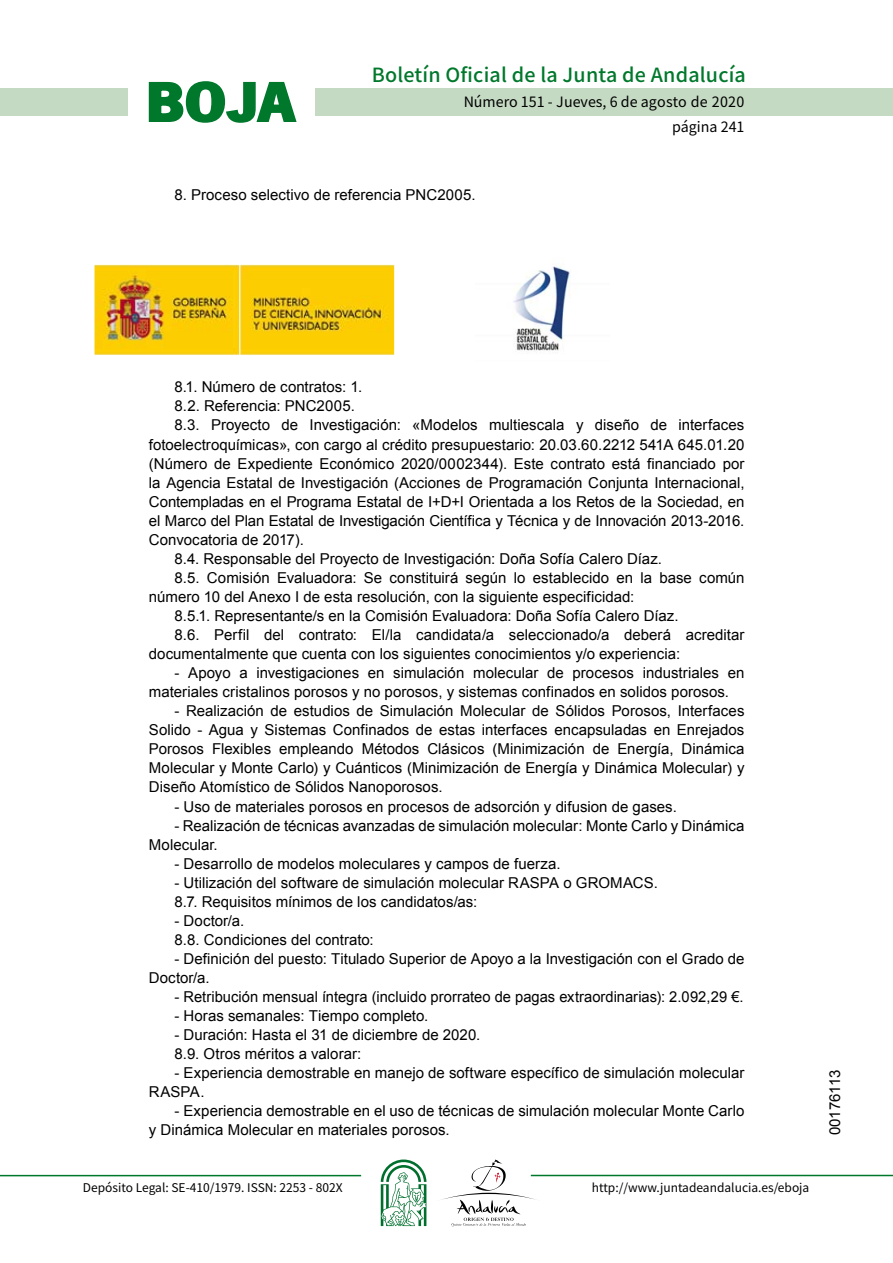
<style>
.page{position:relative;width:893px;height:1263px;background:#fff}
.page>*{position:absolute;margin:0;border:0;box-sizing:border-box;transform-origin:0 0}
.t1{font:700 57.75px "News Got T";color:#00782c;scale:1.14 1}
.t2{font:500 19.5px "Noto Sans HK";letter-spacing:.01em;color:#00782c}
.t3{font:15px/19px "Arial";color:#000}
.t4{font:14.25px/24.5px "Noto Sans HK";color:#000;text-align:right}
.t5{font:12px "Noto Sans HK";color:#000}
</style>
<div class="page">
<div style="left:315px;top:88px;width:577px;height:28px;background:#c5dac3"></div>
<div style="left:0;top:88px;width:128px;height:28px;background:#c5dac3"></div>
<hr style="left:0;top:1175px;width:361px;height:1px;background:#00782c">
<hr style="left:531px;top:1175px;width:361px;height:1px;background:#00782c">
<svg style="left:148px;top:81px;width:149px;height:42px"></svg>
<svg style="left:442px;top:1159px;width:100px;height:67px"></svg>
<svg style="left:381px;top:1160px;width:45px;height:66px"></svg>
<img style="left:94px;top:264px;width:300px;height:91px">
<img style="left:513px;top:265px;width:58px;height:86px">
<h1 class="t1" style="left:145px;top:68px;width:133px">BOJA</h1>
<h2 class="t2" style="left:372px;top:64px;width:375px">Boletín Oficial de la Junta de Andalucía</h2>
<p class="t4" style="left:463px;top:90px;width:282px">Número 151 - Jueves, 6 de agosto de 2020 página 241</p>
<p class="t3" style="left:174px;top:185px;width:303px">8. Proceso selectivo de referencia PNC2005.</p>
<p class="t3" style="left:174px;top:378px;width:189px">8.1. Número de contratos: 1.</p>
<p class="t3" style="left:174px;top:397px;width:182px">8.2. Referencia: PNC2005.</p>
<p class="t3" style="left:174px;top:416px;width:571px">8.3. Proyecto de Investigación: «Modelos multiescala y diseño de interfaces</p>
<p class="t3" style="left:149px;top:435px;width:597px">fotoelectroquímicas», con cargo al crédito presupuestario: 20.03.60.2212 541A 645.01.20</p>
<p class="t3" style="left:149px;top:454px;width:597px">(Número de Expediente Económico 2020/0002344). Este contrato está financiado por</p>
<p class="t3" style="left:149px;top:473px;width:597px">la Agencia Estatal de Investigación (Acciones de Programación Conjunta Internacional,</p>
<p class="t3" style="left:149px;top:492px;width:597px">Contempladas en el Programa Estatal de I+D+I Orientada a los Retos de la Sociedad, en</p>
<p class="t3" style="left:149px;top:511px;width:597px">el Marco del Plan Estatal de Investigación Científica y Técnica y de Innovación 2013-2016.</p>
<p class="t3" style="left:149px;top:530px;width:156px">Convocatoria de 2017).</p>
<p class="t3" style="left:174px;top:549px;width:489px">8.4. Responsable del Proyecto de Investigación: Doña Sofía Calero Díaz.</p>
<p class="t3" style="left:174px;top:568px;width:571px">8.5. Comisión Evaluadora: Se constituirá según lo establecido en la base común</p>
<p class="t3" style="left:149px;top:587px;width:487px">número 10 del Anexo I de esta resolución, con la siguiente especificidad:</p>
<p class="t3" style="left:174px;top:606px;width:505px">8.5.1. Representante/s en la Comisión Evaluadora: Doña Sofía Calero Díaz.</p>
<p class="t3" style="left:174px;top:625px;width:571px">8.6. Perfil del contrato: El/la candidata/a seleccionado/a deberá acreditar</p>
<p class="t3" style="left:149px;top:644px;width:533px">documentalmente que cuenta con los siguientes conocimientos y/o experiencia:</p>
<p class="t3" style="left:149px;top:664px;width:597px;text-indent:26px">- Apoyo a investigaciones en simulación molecular de procesos industriales en materiales cristalinos porosos y no porosos, y sistemas confinados en solidos porosos.</p>
<p class="t3" style="left:149px;top:702px;width:597px;text-align:justify;text-indent:26px">- Realización de estudios de Simulación Molecular de Sólidos Porosos, Interfaces Solido - Agua y Sistemas Confinados de estas interfaces encapsuladas en Enrejados Porosos Flexibles empleando Métodos Clásicos (M inimización de Energía, Dinámica Molecular y Monte Carlo) y Cuánticos (M inimización de Energía y Dinámica Molecular) y Diseño Atomístico de Sólidos Nanoporosos.</p>
<p class="t3" style="left:174px;top:797px;width:504px">- Uso de materiales porosos en procesos de adsorción y difusion de gases.</p>
<p class="t3" style="left:149px;top:816px;width:597px;text-indent:26px">- Realización de técnicas avanzadas de simulación molecular: Monte Carlo y Dinámica<br>Molecular.</p>
<p class="t3" style="left:174px;top:854px;width:387px">- Desarrollo de modelos moleculares y campos de fuerza.</p>
<p class="t3" style="left:174px;top:873px;width:485px">- Utilización del software de simulación molecular RASPA o GROMACS.<br>8.7. Requisitos mínimos de los candidatos/as:</p>
<p class="t3" style="left:174px;top:911px;width:201px">- Doctor/a.<br>8.8. Condiciones del contrato:</p>
<p class="t3" style="left:149px;top:949px;width:597px;text-indent:26px">- Definición del puesto: Titulado Superior de Apoyo a la Investigación con el Grado de<br>Doctor/a.</p>
<p class="t3" style="left:174px;top:987px;width:570px">- Retribución mensual íntegra (incluido prorrateo de pagas extraordinarias): 2.092,29 €.</p>
<p class="t3" style="left:174px;top:1006px;width:255px">- Horas semanales: Tiempo completo.</p>
<p class="t3" style="left:174px;top:1026px;width:307px">- Duración: Hasta el 31 de diciembre de 2020.<br>8.9. Otros méritos a valorar:</p>
<p class="t3" style="left:149px;top:1064px;width:597px;text-indent:26px">- Experiencia demostrable en manejo de software específico de simulación molecular<br>RASPA.</p>
<p class="t3" style="left:149px;top:1102px;width:597px;text-indent:26px">- Experiencia demostrable en el uso de técnicas de simulación molecular Monte Carlo y Dinámica Molecular en materiales porosos.</p>
<p class="t5" style="left:83px;top:1181px;width:261px">Depósito Legal: SE-410/1979. ISSN: 2253 - 802X</p>
<p class="t5" style="left:592px;top:1181px;width:219px">http://www.juntadeandalucia.es/eboja</p>
<p class="t3" style="left:825px;top:1135px;width:67px;rotate:-90deg">00176113</p>
</div>
